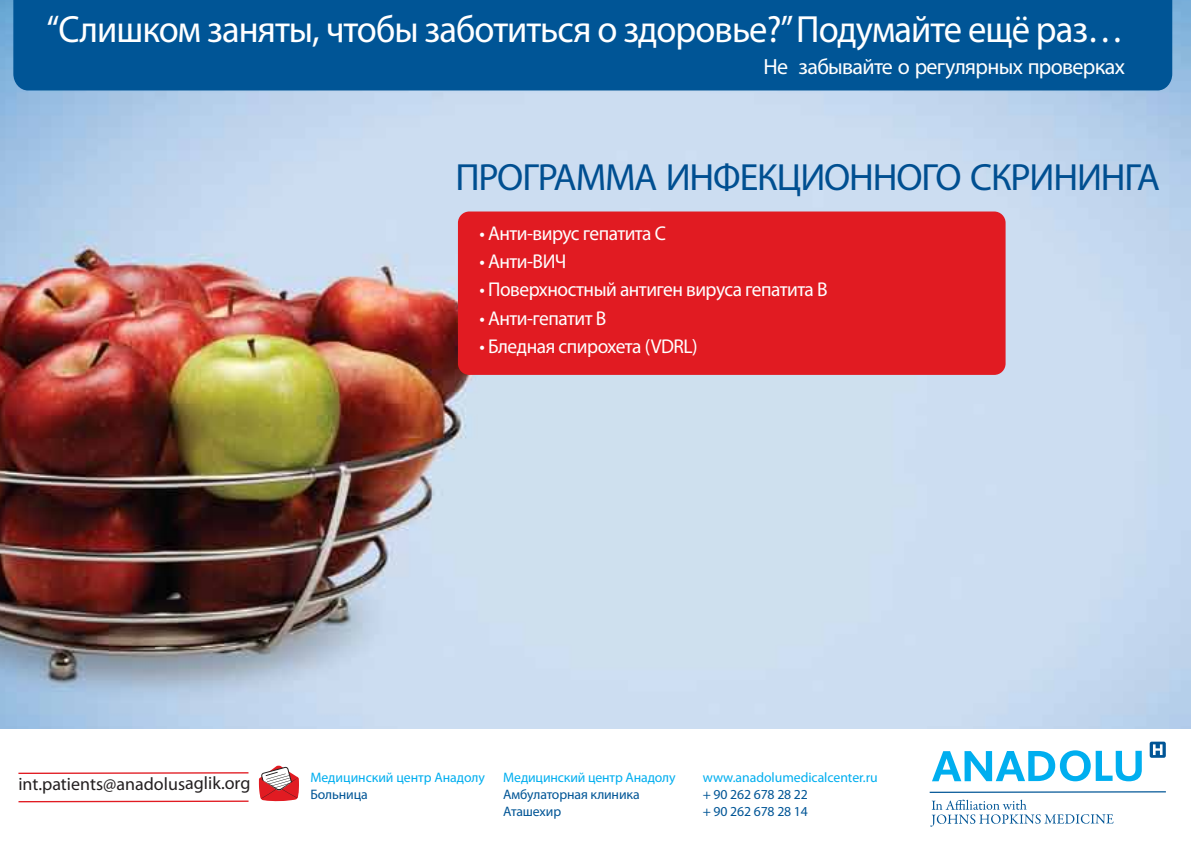
<style>
.page{position:relative;width:1191px;height:851px;background:#fff}
.page>*{position:absolute;margin:0;border:0;box-sizing:border-box;transform-origin:0 0}
.t1{font:38px "Myriad Pro";letter-spacing:-.025em;color:#fff;scale:.96 1}
.t2{font:38px "Myriad Pro";letter-spacing:-.03em;color:#004f91}
.t3{font:22px "Myriad Pro";letter-spacing:-.03em;color:#fff}
.t4{font:20px "Myriad Pro";letter-spacing:-.025em;color:#fff}
.t5{font:18px "Myriad Pro";letter-spacing:-.005em;color:#231f20}
.t6{font:13.8px "Myriad Pro";letter-spacing:-.005em;color:#00aeef}
.t7{font:13.8px/16.8px "Myriad Pro";letter-spacing:-.01em;color:#005596}
</style>
<div class="page">
<img style="left:0;top:0;width:1191px;height:729px">
<div style="left:458px;top:211px;width:547px;height:164px;background:#e11b22;border-radius:11px"></div>
<hr style="left:929px;top:791px;width:236px;height:1px;background:#005596">
<svg style="left:1149px;top:741px;width:16px;height:16px"></svg>
<svg style="left:932px;top:750px;width:209px;height:31px"></svg>
<svg style="left:930px;top:799px;width:183px;height:27px"></svg>
<svg style="left:259px;top:765px;width:40px;height:36px"></svg>
<hr style="left:19px;top:800px;width:229px;height:2px;background:#e11b22">
<hr style="left:18px;top:772px;width:230px;height:1px;background:#e11b22">
<div style="left:13px;top:0;width:1159px;height:90px;background:#005596"></div>
<h1 class="t1" style="left:47px;top:6px;width:1123px">“Слишком заняты, чтобы заботиться о здоровье?” Подумайте ещё раз…</h1>
<p class="t3" style="left:763px;top:53px;width:363px">Не забывайте о регулярных проверках</p>
<h1 class="t2" style="left:455px;top:154px;width:706px">ПРОГРАММА ИНФЕКЦИОННОГО СКРИНИНГА</h1>
<p class="t4" style="left:479px;top:221px;width:188px">• Анти-вирус гепатита С</p>
<p class="t4" style="left:479px;top:249px;width:88px">• Анти-ВИЧ</p>
<p class="t4" style="left:479px;top:277px;width:350px">• Поверхностный антиген вируса гепатита В</p>
<p class="t4" style="left:479px;top:305px;width:128px">• Анти-гепатит В</p>
<p class="t4" style="left:479px;top:333px;width:220px">• Бледная спирохета (VDRL)</p>
<p class="t5" style="left:18px;top:772px;width:234px">int.patients@anadolusaglik.org</p>
<p class="t6" style="left:503px;top:768px;width:174px">Медицинский центр Анадолу</p>
<p class="t6" style="left:310px;top:768px;width:176px">Медицинский центр Анадолу</p>
<p class="t7" style="left:310px;top:785px;width:59px">Больница</p>
<p class="t7" style="left:503px;top:785px;width:138px">Амбулаторная клиника<br>Аташехир</p>
<p class="t6" style="left:703px;top:769px;width:176px">www.anadolumedicalcenter.ru</p>
<p class="t7" style="left:703px;top:785px;width:107px">+ 90 262 678 28 22 + 90 262 678 28 14</p>
</div>
